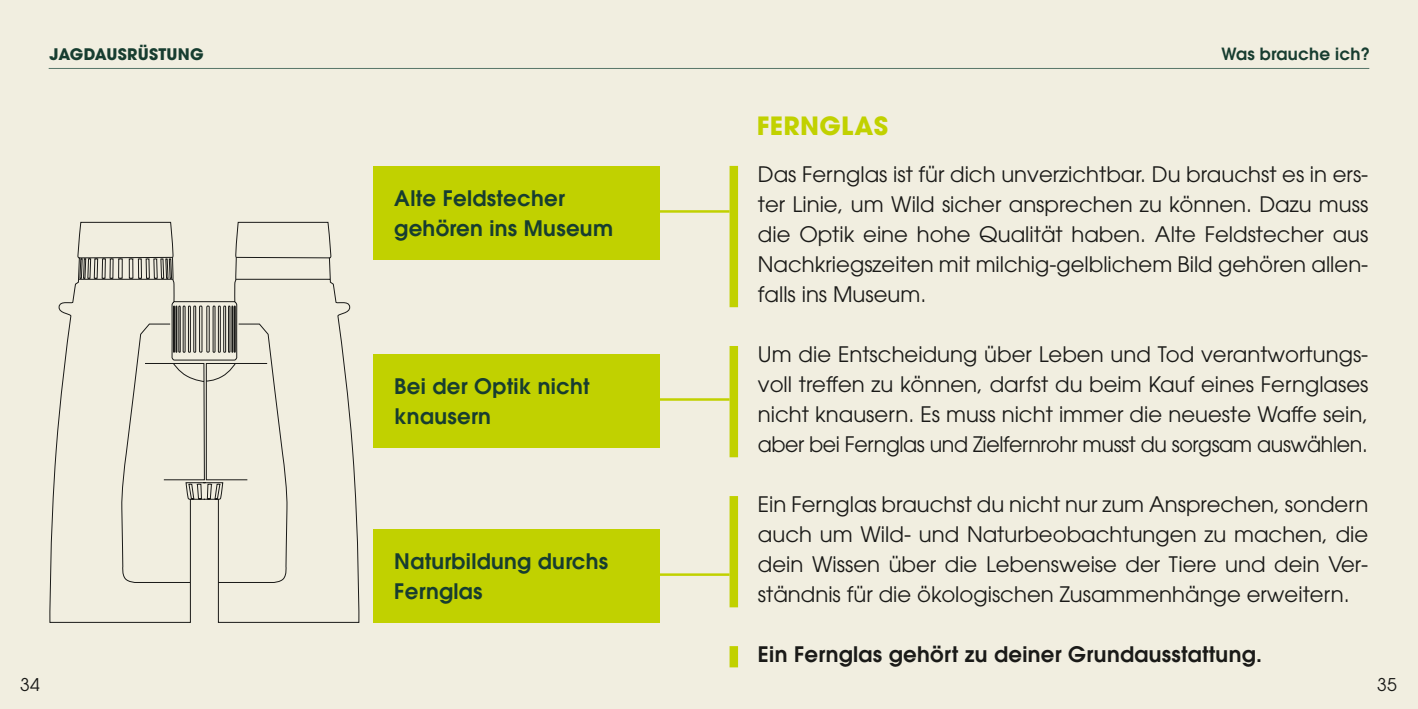
<style>
.page{position:relative;width:1418px;height:709px;background:#fff}
.page>*{position:absolute;margin:0;border:0;box-sizing:border-box;transform-origin:0 0}
.Unterkapitel_Headlin{font:700 25px "ITC Avant Gardefor FRA";letter-spacing:.015em;color:#c1d100}
.Fließtext_mit_Absatz{font:21.25px/30px "ITC Avant Gardefor FRA";color:#1a1a18;text-align:justify}
.Textaushänger{font:600 21.25px/30px "ITC Avant Gardefor FRA";letter-spacing:.015em;color:#173d30}
.Fließtext_mit_Absatz-2{font:600 21.25px "ITC Avant Gardefor FRA";letter-spacing:.015em;color:#1a1a18}
.t1{font:17.5px "ITC Avant Gardefor FRA";color:#1a1a18}
.t2{font:600 16.75px "ITC Avant Gardefor FRA";letter-spacing:.015em;color:#173d30}
.t3{font:700 15.75px "ITC Avant Gardefor FRA";letter-spacing:.015em;color:#173d30}
</style>
<div class="page">
<div style="left:0;top:0;width:1417px;height:709px;background:#f1eee0"></div>
<hr style="left:49px;top:68px;width:1320px;height:1px;background:#577568">
<div style="left:373px;top:166px;width:286px;height:93px;background:#c1d100"></div>
<div style="left:373px;top:354px;width:286px;height:93px;background:#c1d100"></div>
<div style="left:373px;top:529px;width:286px;height:93px;background:#c1d100"></div>
<hr style="left:657px;top:210px;width:72px;height:3px;background:#c1d100">
<hr style="left:657px;top:398px;width:72px;height:3px;background:#c1d100">
<hr style="left:657px;top:573px;width:72px;height:3px;background:#c1d100">
<div style="left:729px;top:166px;width:9px;height:141px;background:#c1d100"></div>
<div style="left:729px;top:346px;width:9px;height:111px;background:#c1d100"></div>
<div style="left:729px;top:496px;width:9px;height:111px;background:#c1d100"></div>
<div style="left:729px;top:646px;width:9px;height:21px;background:#c1d100"></div>
<svg style="left:49px;top:221px;width:310px;height:402px"></svg>
<p class="t3" style="left:50px;top:44px;width:156px">JAGDAUSRÜSTUNG</p>
<p class="t2" style="left:1221px;top:43px;width:150px">Was brauche ich?</p>
<p class="Textaushänger" style="left:394px;top:182px;width:220px">Alte Feldstecher gehören ins Museum</p>
<p class="Textaushänger" style="left:394px;top:370px;width:197px">Bei der Optik nicht knausern</p>
<p class="Textaushänger" style="left:394px;top:545px;width:215px">Naturbildung durchs<br>Fernglas</p>
<p class="Unterkapitel_Headlin" style="left:756px;top:109px;width:133px">FERNGLAS</p>
<p class="Fließtext_mit_Absatz" style="left:758px;top:159px;width:612px">Das Fernglas ist für dich unverzichtbar. Du brauchst es in ers&shy;ter Linie, um Wild sicher ansprechen zu können. Dazu muss die Optik eine hohe Qualität haben. Alte Feldstecher aus Nachkriegszeiten mit milchig-gelblichem Bild gehören allen&shy;falls ins Museum.</p>
<p class="Fließtext_mit_Absatz" style="left:758px;top:339px;width:612px">Um die Entscheidung über Leben und Tod verantwortungs&shy;voll treffen zu können, darfst du beim Kauf eines Fernglases nicht knausern. Es muss nicht immer die neueste Waffe sein, aber bei Fernglas und Zielfernrohr musst du sorgsam auswählen.</p>
<p class="Fließtext_mit_Absatz" style="left:758px;top:489px;width:612px">Ein Fernglas brauchst du nicht nur zum Ansprechen, sondern auch um Wild- und Naturbeobachtungen zu machen, die dein Wissen über die Lebensweise der Tiere und dein Ver&shy;ständnis für die ökologischen Zusammenhänge erweitern.</p>
<p class="Fließtext_mit_Absatz-2" style="left:758px;top:640px;width:505px">Ein Fernglas gehört zu deiner Grundausstattung.</p>
<p class="t1" style="left:20px;top:673px;width:21px">34</p>
<p class="t1" style="left:1377px;top:673px;width:21px">35</p>
</div>
